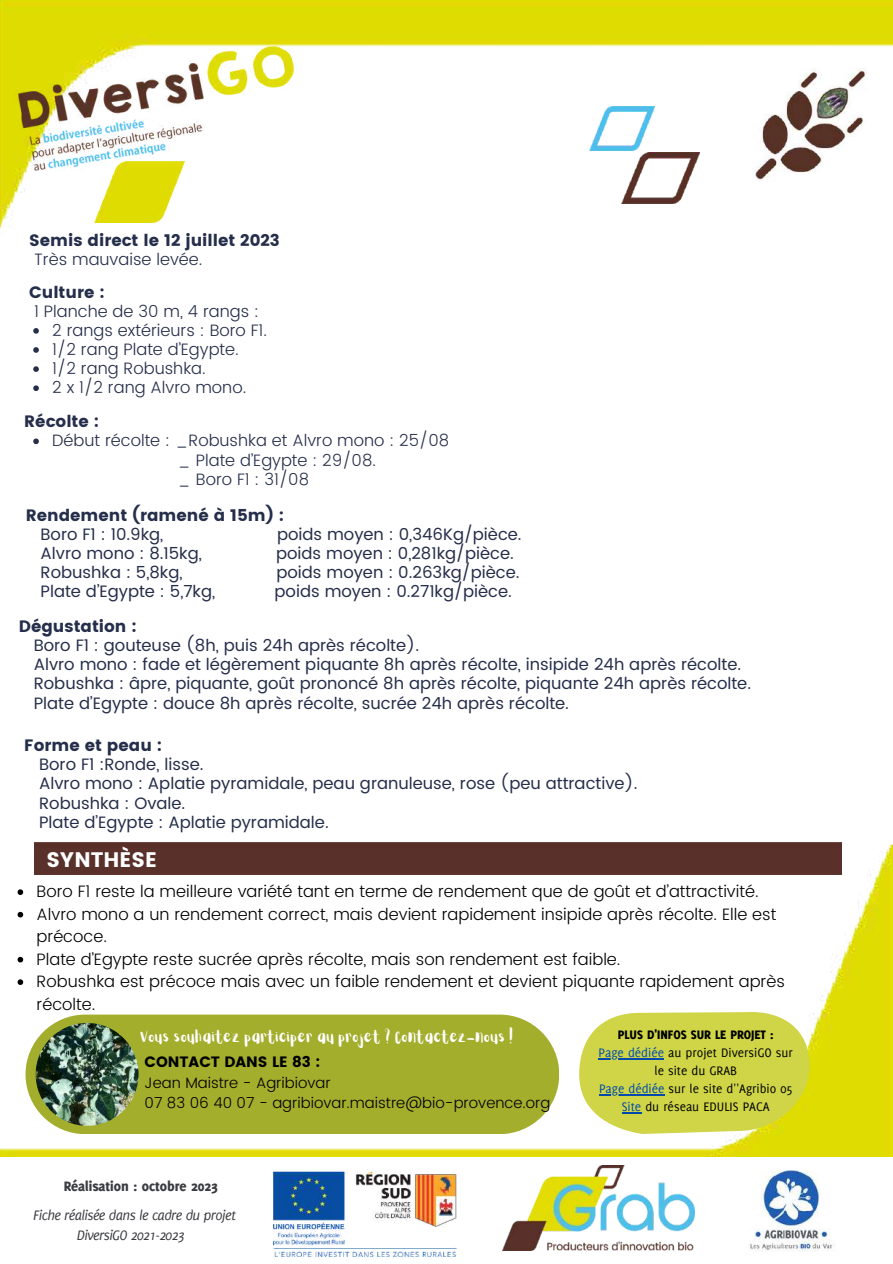
<style>
.page{position:relative;width:893px;height:1264px;background:#fff}
.page>*{position:absolute;margin:0;border:0;box-sizing:border-box;transform-origin:0 0}
.t1{font:21px "Poppins";color:#fff}
.t2{font:16.5px/19px "Poppins";color:#252e4a}
.t3{font:300 16.5px/22.5px "Poppins";color:#000}
.t4{font:300 16.5px/19px "Poppins";color:#252e4a}
.t5{font:16.5px "Poppins";color:#252e4a}
.t6{font:300 15px/20.2px "Poppins";color:#000}
.t7{font:italic 15px/20.2px "Delicious";letter-spacing:-.04em;color:#3b3c41;text-align:center}
.t8{font:800 15px "Delicious";color:#3b3c41}
.t9{font:15px "Poppins";color:#000}
.t10{font:13.5px/18px "Delicious";color:#000;text-align:center}
.t11{font:13.5px "Aloja Extended";color:#fff}
.s1{font-weight:800}
.s2{color:#004aad}
</style>
<div class="page">
<img style="left:0;top:0;width:892px;height:229px">
<img style="left:9px;top:32px;width:296px;height:150px">
<img style="left:94px;top:162px;width:90px;height:60px">
<img style="left:0;top:842px;width:892px;height:314px">
<div style="left:26px;top:1014px;width:533px;height:119px;background:#a4ae2d;border-radius:60px"></div>
<img style="left:36px;top:1022px;width:102px;height:103px;border-radius:50%">
<img style="left:621px;top:152px;width:78px;height:52px">
<img style="left:589px;top:107px;width:65px;height:44px">
<div style="left:35px;top:842px;width:806px;height:32px;background:#59302a"></div>
<img style="left:273px;top:1169px;width:184px;height:87px">
<img style="left:503px;top:1165px;width:191px;height:85px">
<img style="left:752px;top:68px;width:114px;height:114px">
<img style="left:750px;top:1170px;width:85px;height:82px">
<svg style="left:18px;top:889px;width:5px;height:6px"></svg>
<svg style="left:18px;top:911px;width:5px;height:6px"></svg>
<svg style="left:18px;top:956px;width:5px;height:6px"></svg>
<svg style="left:18px;top:979px;width:5px;height:5px"></svg>
<svg style="left:579px;top:1010px;width:230px;height:123px;background:#d2d756"></svg>
<svg style="left:33px;top:438px;width:6px;height:6px"></svg>
<svg style="left:33px;top:328px;width:6px;height:6px"></svg>
<svg style="left:33px;top:347px;width:6px;height:6px"></svg>
<svg style="left:33px;top:366px;width:6px;height:6px"></svg>
<svg style="left:33px;top:385px;width:6px;height:6px"></svg>
<p class="t5" style="left:29px;top:231px;width:252px">Semis direct le 12 juillet 2023</p>
<p class="t4" style="left:34px;top:250px;width:170px">Très mauvaise levée.</p>
<p class="t5" style="left:29px;top:282px;width:77px">Culture :</p>
<p class="t4" style="left:34px;top:301px;width:226px">1 Planche de 30 m, 4 rangs :</p>
<p class="t4" style="left:52px;top:321px;width:216px">2 rangs extérieurs : Boro F1.<br>1/2 rang Plate d’Egypte.<br>1/2 rang Robushka.<br>2 x 1/2 rang Alvro mono.</p>
<p class="t5" style="left:24px;top:412px;width:76px">Récolte :</p>
<p class="t4" style="left:52px;top:431px;width:398px">Début récolte : _Robushka et Alvro mono : 25/08</p>
<p class="t4" style="left:177px;top:450px;width:200px">_ Plate d’Egypte : 29/08. _ Boro F1 : 31/08</p>
<p class="t5" style="left:26px;top:505px;width:260px">Rendement (ramené à 15m) :</p>
<p class="t2" style="left:41px;top:524px;width:124px">Boro F1 : 10.9kg,</p>
<p class="t2" style="left:277px;top:524px;width:246px">poids moyen : 0,346Kg/pièce.</p>
<p class="t2" style="left:41px;top:544px;width:163px">Alvro mono : 8.15kg,</p>
<p class="t2" style="left:276px;top:544px;width:239px">poids moyen : 0,281kg/pièce.</p>
<p class="t2" style="left:41px;top:563px;width:143px">Robushka : 5,8kg,</p>
<p class="t2" style="left:276px;top:563px;width:244px">poids moyen : 0.263kg/pièce.</p>
<p class="t2" style="left:41px;top:582px;width:176px">Plate d’Egypte : 5,7kg,</p>
<p class="t2" style="left:274px;top:582px;width:239px">poids moyen : 0.271kg/pièce.</p>
<p class="t5" style="left:19px;top:616px;width:119px">Dégustation :</p>
<p class="t2" style="left:34px;top:636px;width:718px">Boro F1 : gouteuse (8h, puis 24h après récolte).<br>Alvro mono : fade et légèrement piquante 8h après récolte, insipide 24h après récolte.<br>Robushka : âpre, piquante, goût prononcé 8h après récolte, piquante 24h après récolte.<br>Plate d’Egypte : douce 8h après récolte, sucrée 24h après récolte.</p>
<p class="t5" style="left:24px;top:736px;width:139px">Forme et peau :</p>
<p class="t2" style="left:39px;top:755px;width:600px">Boro F1 :Ronde, lisse.<br>Alvro mono : Aplatie pyramidale, peau granuleuse, rose (peu attractive).<br>Robushka : Ovale.<br>Plate d’Egypte : Aplatie pyramidale.</p>
<p class="t1" style="left:46px;top:847px;width:112px">SYNTHÈSE</p>
<p class="t3" style="left:37px;top:880px;width:749px">Boro F1 reste la meilleure variété tant en terme de rendement que de goût et d’attractivité.<br>Alvro mono a un rendement correct, mais devient rapidement insipide après récolte. Elle est précoce.<br>Plate d’Egypte reste sucrée après récolte, mais son rendement est faible.<br>Robushka est précoce mais avec un faible rendement et devient piquante rapidement après récolte.</p>
<p class="t11" style="left:140px;top:1030px;width:374px">Vous souhaitez participer au projet ? Contactez-nous !</p>
<p class="t10" style="left:598px;top:1025px;width:196px"><span class="s1">PLUS D'INFOS SUR LE PROJET :<br></span><span class="s2">Page dédiée</span> au projet DiversiGO sur le site du GRAB<br><span class="s2">Page dédiée</span> sur le site d''Agribio 05<br><span class="s2">Site</span> du réseau EDULIS PACA</p>
<p class="t9" style="left:145px;top:1053px;width:177px">CONTACT DANS LE 83 :</p>
<p class="t6" style="left:145px;top:1072px;width:407px">Jean Maistre - Agribiovar<br>07 83 06 40 07 - agribiovar.maistre@bio-provence.org</p>
<p class="t8" style="left:64px;top:1177px;width:156px">Réalisation : octobre 2023</p>
<p class="t7" style="left:33px;top:1204px;width:204px">Fiche réalisée dans le cadre du projet<br>DiversiGO 2021-2023</p>
</div>
